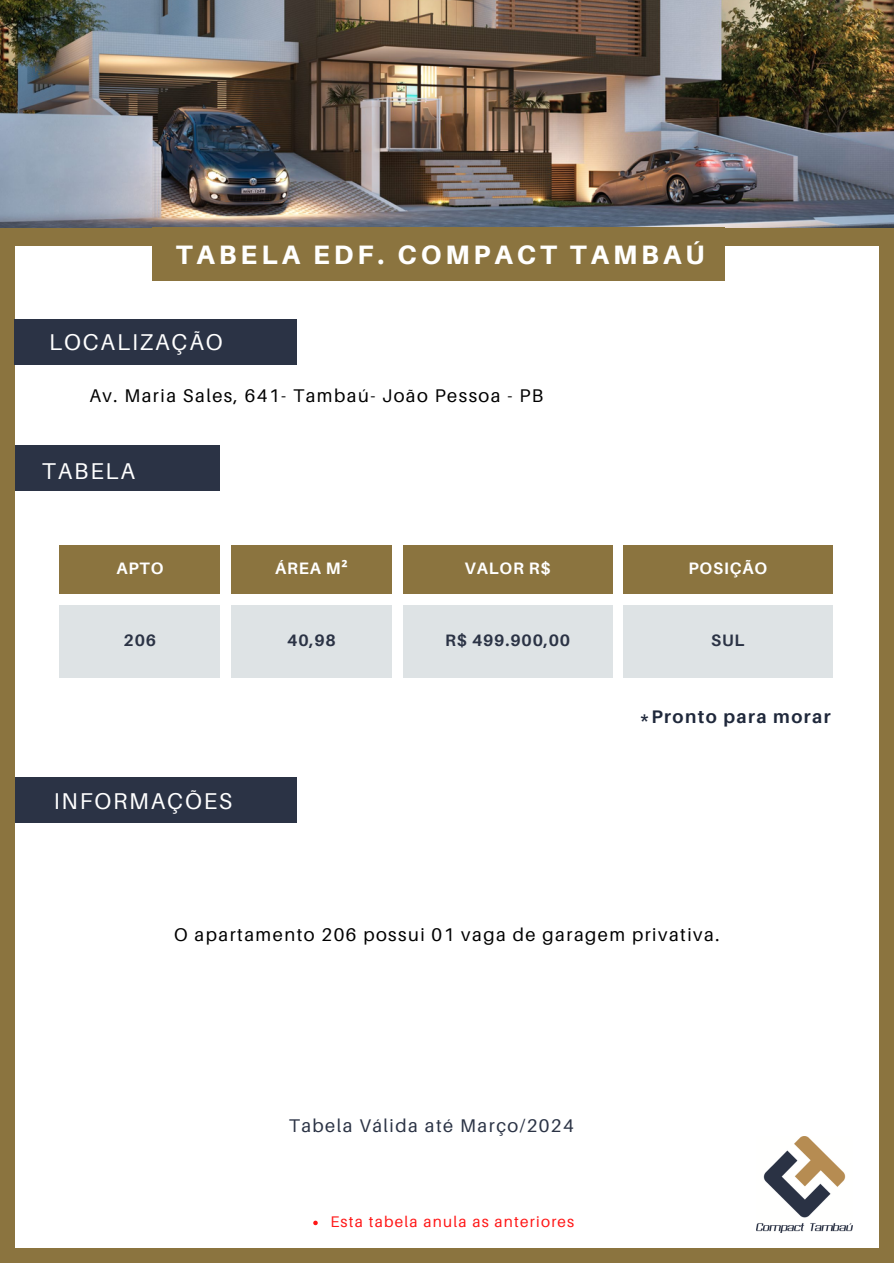
<style>
.page{position:relative;width:894px;height:1264px;background:#fff}
.page>*{position:absolute;margin:0;border:0;box-sizing:border-box;transform-origin:0 0}
.t1{font:800 26.7px "Aileron";letter-spacing:.15em;color:#fffffe}
.t2{font:22.8px "Aileron";letter-spacing:.08em;color:#fff}
.t3{font:18.3px "Aileron";letter-spacing:.08em;color:#000}
.t4{font:18.3px "Aileron";letter-spacing:.08em;color:#2b3345}
.t5{font:700 18.15px "Aileron";letter-spacing:.08em;color:#1f283b}
.t6{font:700 16.5px "Aileron";letter-spacing:.05em;color:#fff}
.t7{font:700 16.5px "Aileron";letter-spacing:.05em;color:#2b3345}
.t8{font:15.3px "Aileron";letter-spacing:.08em;color:#ff1616}
.s1{font-family:"Noto Sans"}
</style>
<div class="page">
<div style="left:0;top:0;width:893px;height:1262px;background:#8b743f"></div>
<img style="left:0;top:0;width:893px;height:227px">
<div style="left:15px;top:246px;width:863px;height:1001px;background:#fff"></div>
<img style="left:756px;top:1136px;width:95px;height:96px">
<div style="left:15px;top:319px;width:282px;height:45px;background:#2b3345"></div>
<div style="left:15px;top:445px;width:205px;height:45px;background:#2b3345"></div>
<div style="left:60px;top:544px;width:160px;height:49px;background:#8b743f"></div>
<div style="left:231px;top:544px;width:161px;height:49px;background:#8b743f"></div>
<div style="left:403px;top:544px;width:209px;height:49px;background:#8b743f"></div>
<div style="left:623px;top:544px;width:209px;height:49px;background:#8b743f"></div>
<div style="left:15px;top:777px;width:282px;height:45px;background:#2b3345"></div>
<div style="left:152px;top:227px;width:572px;height:53px;background:#8b743f"></div>
<svg style="left:313px;top:1220px;width:4px;height:5px"></svg>
<div style="left:60px;top:606px;width:160px;height:72px;background:#dee3e5"></div>
<div style="left:231px;top:606px;width:161px;height:72px;background:#dee3e5"></div>
<div style="left:403px;top:606px;width:209px;height:72px;background:#dee3e5"></div>
<div style="left:623px;top:606px;width:209px;height:72px;background:#dee3e5"></div>
<h3 class="t1" style="left:176px;top:238px;width:530px">TABELA EDF. COMPACT TAMBAÚ</h3>
<h3 class="t2" style="left:49px;top:328px;width:175px">LOCALIZAÇÃO</h3>
<h3 class="t3" style="left:89px;top:384px;width:455px">Av. Maria Sales, 641- Tambaú- João Pessoa - PB</h3>
<h2 class="t2" style="left:42px;top:457px;width:95px">TABELA</h2>
<h5 class="t6" style="left:116px;top:558px;width:48px">APTO</h5>
<h2 class="t6" style="left:275px;top:558px;width:74px">ÁREA M<span class="s1">²</span></h2>
<h3 class="t6" style="left:464px;top:558px;width:88px">VALOR R$</h3>
<h3 class="t6" style="left:688px;top:558px;width:80px">POSIÇÃO</h3>
<h2 class="t7" style="left:123px;top:630px;width:34px">206</h2>
<h5 class="t7" style="left:287px;top:630px;width:50px">40,98</h5>
<h5 class="t7" style="left:445px;top:630px;width:126px">R$ 499.900,00</h5>
<p class="t7" style="left:711px;top:630px;width:35px">SUL</p>
<h3 class="t2" style="left:54px;top:786px;width:180px">INFORMAÇÕES</h3>
<h4 class="t5" style="left:639px;top:705px;width:193px">*Pronto para morar</h4>
<h3 class="t3" style="left:174px;top:923px;width:546px">O apartamento 206 possui 01 vaga de garagem privativa.</h3>
<p class="t4" style="left:288px;top:1114px;width:286px">Tabela Válida até Março/2024</p>
<h3 class="t8" style="left:330px;top:1212px;width:245px">Esta tabela anula as anteriores</h3>
</div>
